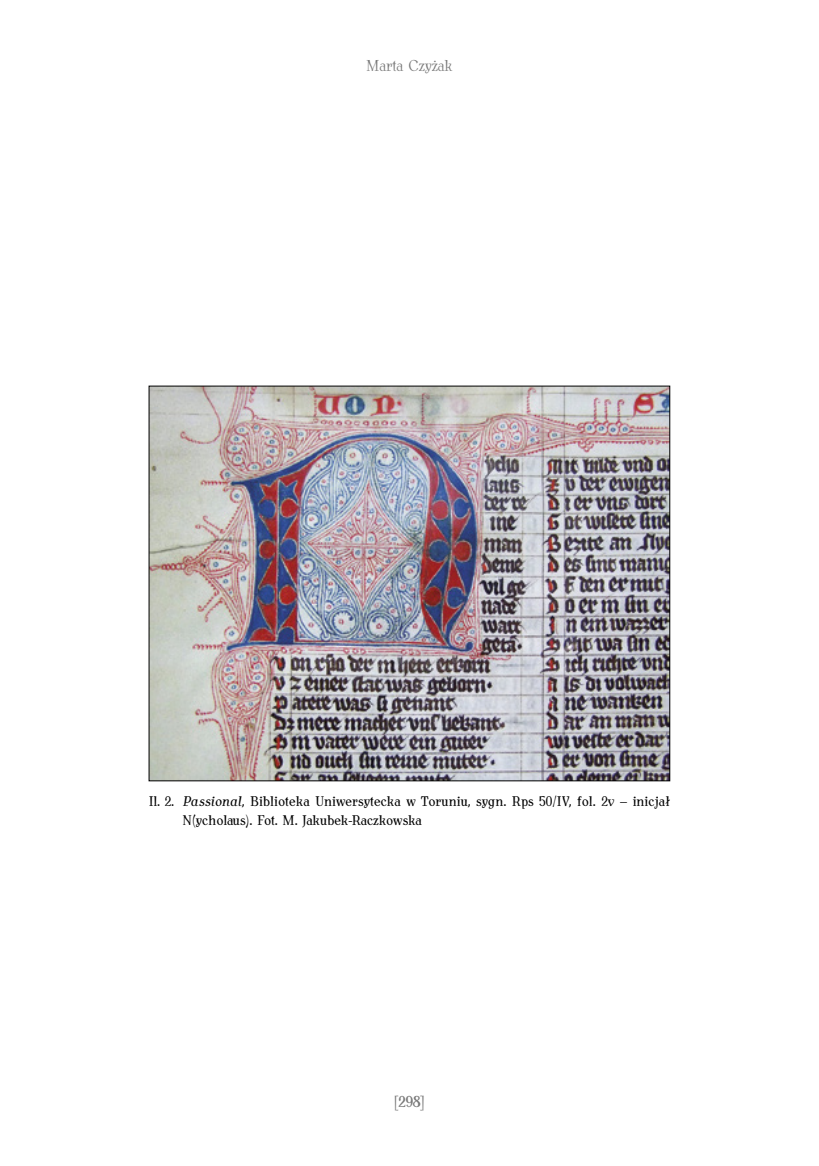
<style>
.page{position:relative;width:819px;height:1166px;background:#fff}
.page>*{position:absolute;margin:0;border:0;box-sizing:border-box;transform-origin:0 0}
.t1{font:300 15.75px "Antykwa Torunska Cond";letter-spacing:-.01em;color:#787878}
.t2{font:15.75px "Antykwa Torunska Cond Med";color:#787878}
.t3{font:14px/19.2px "Antykwa Torunska Cond";letter-spacing:.005em;color:#000}
.s1{font-style:italic}
</style>
<div class="page">
<img style="left:151px;top:388px;width:517px;height:391px">
<p class="t1" style="left:366px;top:54px;width:88px">Marta Czyżak</p>
<p class="t3" style="left:182px;top:790px;width:489px;text-indent:-34px">Il. 2. <span class="s1">Passional</span>, Biblioteka Uniwersytecka w Toruniu, sygn. Rps 50/IV, fol. 2v – inicjał<br>N(ycholaus). Fot. M. Jakubek-Raczkowska</p>
<p class="t2" style="left:394px;top:1089px;width:31px">[298]</p>
</div>
